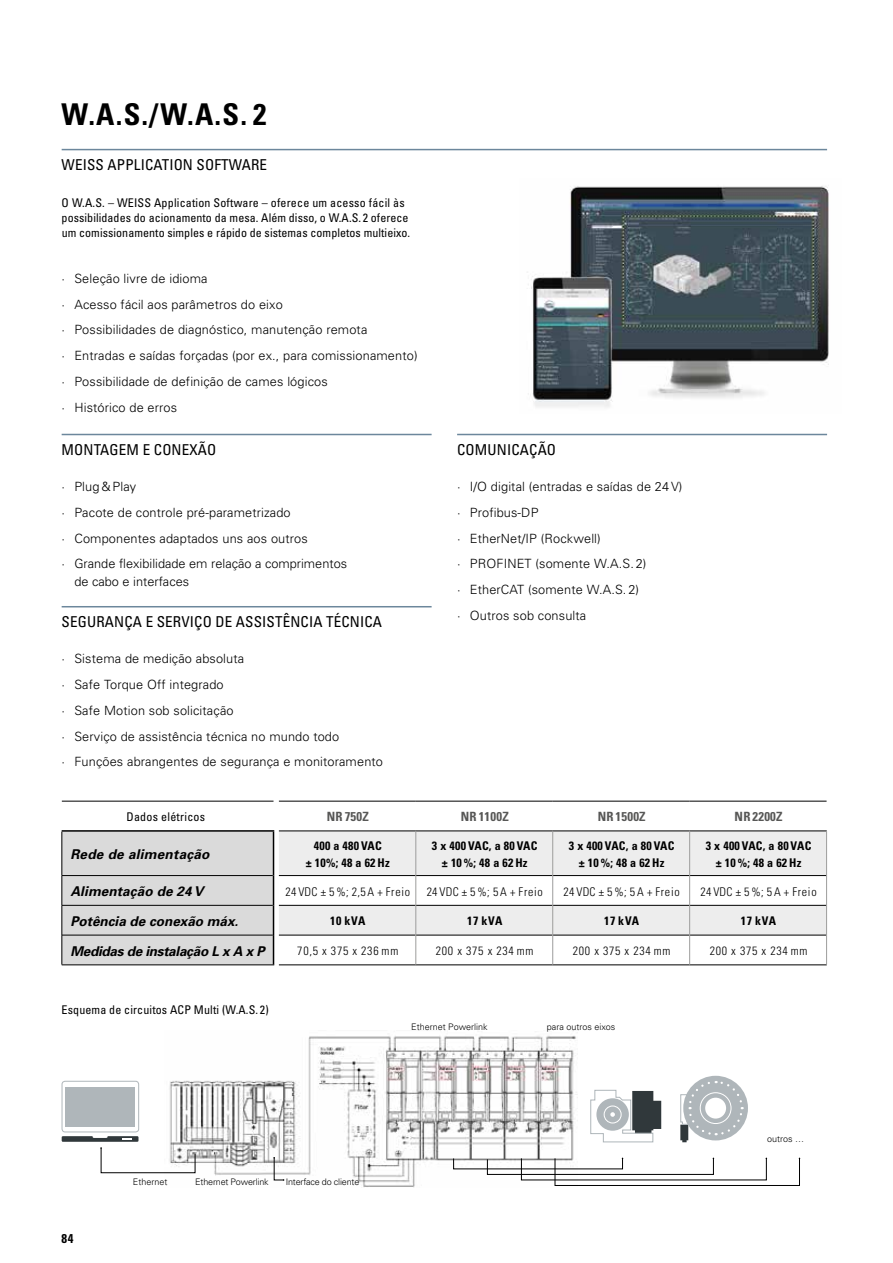
<style>
.page{position:relative;width:893px;height:1263px;background:#fff}
.page>*{position:absolute;margin:0;border:0;box-sizing:border-box;transform-origin:0 0}
.t1{font:700 condensed 30px "Univers";color:#000}
.t2{font:condensed 15px "Univers";letter-spacing:.01em;color:#000}
.t3{font:italic 700 13.5px "Univers";color:#000}
.t4{font:italic 700 13.5px "Univers";letter-spacing:-.02em;color:#000}
.t5{font:italic 700 13.5px "Univers";letter-spacing:.02em;color:#000}
.t6{font:300 12.75px/25.8px "Univers";letter-spacing:.01em;color:#000}
.t7{font:700 condensed 12.75px "Univers";letter-spacing:.02em;color:#575756}
.t8{font:700 condensed 12.75px "Univers";color:#000}
.t9{font:condensed 12px/15px "Univers";letter-spacing:.005em;color:#000}
.t10{font:700 condensed 12px/17.2px "Univers";letter-spacing:.02em;color:#000;text-align:center}
.t11{font:300 condensed 12px "Univers";letter-spacing:.06em;color:#000}
.t12{font:300 9px "Univers";color:#000}
.t13{font:300 9px "Univers";letter-spacing:-.02em;color:#000}
</style>
<div class="page">
<img style="left:527px;top:186px;width:302px;height:221px">
<img style="left:165px;top:1036px;width:413px;height:151px">
<div style="left:62px;top:1081px;width:77px;height:51px;border:1px solid #afb6ba;border-radius:3px"></div>
<div style="left:65px;top:1087px;width:70px;height:39px;background:#afb6ba"></div>
<svg style="left:680px;top:1076px;width:68px;height:66px"></svg>
<div style="left:700px;top:1092px;width:31px;height:32px;border:1px solid #fff;border-radius:50%"></div>
<svg style="left:590px;top:1089px;width:71px;height:54px"></svg>
<div style="left:604px;top:1106px;width:17px;height:17px;border:1px solid #fff;border-radius:50%"></div>
<svg style="left:62px;top:1136px;width:133px;height:37px"></svg>
<svg style="left:273px;top:1157px;width:11px;height:24px"></svg>
<svg style="left:487px;top:1157px;width:227px;height:18px"></svg>
<div style="left:555px;top:1158px;width:245px;height:28px;border:1px solid #000"></div>
<hr style="left:62px;top:149px;width:765px;height:1px;background:#6c879c">
<svg style="left:279px;top:831px;width:547px;height:104px;fill:#ededed"></svg>
<hr style="left:279px;top:801px;width:137px;height:1px;background:#000">
<hr style="left:416px;top:801px;width:137px;height:1px;background:#000">
<hr style="left:553px;top:801px;width:137px;height:1px;background:#000">
<hr style="left:690px;top:801px;width:137px;height:1px;background:#000">
<hr style="left:279px;top:830px;width:137px;height:1px;background:#000">
<hr style="left:416px;top:830px;width:137px;height:1px;background:#000">
<hr style="left:553px;top:830px;width:137px;height:1px;background:#000">
<hr style="left:690px;top:830px;width:137px;height:1px;background:#000">
<hr style="left:279px;top:875px;width:137px;height:1px;background:#000">
<hr style="left:416px;top:875px;width:137px;height:1px;background:#000">
<hr style="left:553px;top:875px;width:136px;height:1px;background:#000">
<hr style="left:690px;top:875px;width:136px;height:1px;background:#000">
<hr style="left:279px;top:905px;width:137px;height:1px;background:#000">
<hr style="left:416px;top:905px;width:137px;height:1px;background:#000">
<hr style="left:553px;top:905px;width:136px;height:1px;background:#000">
<hr style="left:690px;top:905px;width:136px;height:1px;background:#000">
<hr style="left:279px;top:935px;width:137px;height:1px;background:#000">
<hr style="left:416px;top:935px;width:137px;height:1px;background:#000">
<hr style="left:553px;top:935px;width:136px;height:1px;background:#000">
<hr style="left:690px;top:935px;width:136px;height:1px;background:#000">
<hr style="left:279px;top:964px;width:137px;height:1px;background:#000">
<hr style="left:416px;top:964px;width:137px;height:1px;background:#000">
<hr style="left:553px;top:964px;width:137px;height:1px;background:#000">
<hr style="left:690px;top:964px;width:137px;height:1px;background:#000">
<hr style="left:416px;top:831px;width:1px;height:44px;background:#9d9d9c">
<hr style="left:552px;top:831px;width:1px;height:44px;background:#9d9d9c">
<hr style="left:689px;top:831px;width:1px;height:44px;background:#9d9d9c">
<hr style="left:826px;top:831px;width:1px;height:44px;background:#9d9d9c">
<hr style="left:416px;top:875px;width:1px;height:30px;background:#9d9d9c">
<hr style="left:552px;top:875px;width:1px;height:30px;background:#9d9d9c">
<hr style="left:689px;top:875px;width:1px;height:30px;background:#9d9d9c">
<hr style="left:826px;top:875px;width:1px;height:30px;background:#9d9d9c">
<hr style="left:416px;top:905px;width:1px;height:30px;background:#9d9d9c">
<hr style="left:552px;top:905px;width:1px;height:30px;background:#9d9d9c">
<hr style="left:689px;top:905px;width:1px;height:30px;background:#9d9d9c">
<hr style="left:826px;top:905px;width:1px;height:30px;background:#9d9d9c">
<svg style="left:416px;top:935px;width:1px;height:29px"></svg>
<svg style="left:552px;top:935px;width:1px;height:29px"></svg>
<svg style="left:689px;top:935px;width:1px;height:29px"></svg>
<svg style="left:826px;top:935px;width:1px;height:29px"></svg>
<hr style="left:62px;top:801px;width:212px;height:1px;background:#000">
<hr style="left:62px;top:830px;width:212px;height:2px;background:#000">
<div style="left:62px;top:831px;width:212px;height:133px;background:#dadada"></div>
<hr style="left:62px;top:875px;width:211px;height:1px;background:#000">
<hr style="left:62px;top:905px;width:211px;height:1px;background:#000">
<hr style="left:62px;top:935px;width:211px;height:1px;background:#000">
<hr style="left:62px;top:964px;width:212px;height:1px;background:#000">
<hr style="left:62px;top:434px;width:370px;height:1px;background:#6c879c">
<hr style="left:62px;top:606px;width:370px;height:1px;background:#6c879c">
<hr style="left:457px;top:434px;width:370px;height:1px;background:#6c879c">
<h1 class="t1" style="left:62px;top:96px;width:206px">W.A.S./W.A.S. 2</h1>
<p class="t2" style="left:62px;top:155px;width:207px">WEISS APPLICATION SOFTWARE</p>
<p class="t9" style="left:62px;top:195px;width:350px">O W.A.S. – WEISS Application Software – oferece um acesso fácil às possibilidades do acionamento da mesa. Além disso, o W.A.S. 2 oferece um comissionamento simples e rápido de sistemas completos multieixo.</p>
<p class="t6" style="left:62px;top:265px;width:357px">· Seleção livre de idioma<br>· Acesso fácil aos parâmetros do eixo<br>· Possibilidades de diagnóstico, manutenção remota<br>· Entradas e saídas forçadas (por ex., para comissionamento) · Possibilidade de definição de cames lógicos<br>· Histórico de erros</p>
<p class="t2" style="left:62px;top:440px;width:156px">MONTAGEM E CONEXÃO</p>
<p class="t6" style="left:62px;top:473px;width:287px">· Plug &amp; Play<br>· Pacote de controle pré-parametrizado<br>· Componentes adaptados uns aos outros<br>· Grande flexibilidade em relação a comprimentos</p>
<p class="t6" style="left:74px;top:568px;width:116px">de cabo e interfaces</p>
<p class="t2" style="left:62px;top:612px;width:322px">SEGURANÇA E SERVIÇO DE ASSISTÊNCIA TÉCNICA</p>
<p class="t6" style="left:62px;top:646px;width:323px">· Sistema de medição absoluta<br>· Safe Torque Off integrado<br>· Safe Motion sob solicitação<br>· Serviço de assistência técnica no mundo todo<br>· Funções abrangentes de segurança e monitoramento</p>
<p class="t2" style="left:457px;top:440px;width:101px">COMUNICAÇÃO</p>
<p class="t6" style="left:457px;top:473px;width:227px">· I/O digital (entradas e saídas de 24V) · Profibus-DP<br>· EtherNet/IP (Rockwell)<br>· PROFINET (somente W.A.S. 2)<br>· EtherCAT (somente W.A.S. 2)<br>· Outros sob consulta</p>
<p class="t9" style="left:126px;top:809px;width:80px">Dados elétricos</p>
<p class="t5" style="left:70px;top:845px;width:141px">Rede de alimentação</p>
<p class="t3" style="left:70px;top:882px;width:135px">Alimentação de 24 V</p>
<p class="t3" style="left:70px;top:912px;width:170px">Potência de conexão máx.</p>
<p class="t4" style="left:70px;top:942px;width:196px">Medidas de instalação L x A x P</p>
<p class="t7" style="left:327px;top:809px;width:44px">NR 750Z</p>
<p class="t7" style="left:461px;top:809px;width:49px">NR 1100Z</p>
<p class="t7" style="left:598px;top:809px;width:49px">NR 1500Z</p>
<p class="t7" style="left:735px;top:809px;width:49px">NR 2200Z</p>
<p class="t10" style="left:306px;top:837px;width:85px">400 a 480 VAC<br>± 10%; 48 a 62 Hz</p>
<p class="t10" style="left:432px;top:837px;width:107px">3 x 400 VAC, a 80 VAC ± 10 %; 48 a 62 Hz</p>
<p class="t10" style="left:569px;top:837px;width:107px">3 x 400 VAC, a 80 VAC ± 10 %; 48 a 62 Hz</p>
<p class="t10" style="left:706px;top:837px;width:107px">3 x 400 VAC, a 80 VAC ± 10 %; 48 a 62 Hz</p>
<p class="t11" style="left:285px;top:884px;width:126px">24VDC ± 5%; 2,5A + Freio</p>
<p class="t11" style="left:427px;top:884px;width:118px">24VDC ± 5%; 5A + Freio</p>
<p class="t11" style="left:564px;top:884px;width:118px">24VDC ± 5%; 5A + Freio</p>
<p class="t11" style="left:700px;top:884px;width:118px">24VDC ± 5%; 5A + Freio</p>
<p class="t10" style="left:330px;top:912px;width:37px">10 kVA</p>
<p class="t10" style="left:467px;top:912px;width:37px">17 kVA</p>
<p class="t10" style="left:604px;top:912px;width:37px">17 kVA</p>
<p class="t10" style="left:741px;top:912px;width:37px">17 kVA</p>
<p class="t11" style="left:297px;top:944px;width:103px">70,5 x 375 x 236 mm</p>
<p class="t11" style="left:436px;top:944px;width:99px">200 x 375 x 234 mm</p>
<p class="t11" style="left:573px;top:944px;width:99px">200 x 375 x 234 mm</p>
<p class="t11" style="left:710px;top:944px;width:99px">200 x 375 x 234 mm</p>
<p class="t9" style="left:62px;top:1002px;width:208px">Esquema de circuitos ACP Multi (W.A.S. 2)</p>
<p class="t12" style="left:411px;top:1021px;width:78px">Ethernet Powerlink</p>
<p class="t12" style="left:547px;top:1021px;width:70px">para outros eixos</p>
<p class="t12" style="left:767px;top:1134px;width:39px">outros …</p>
<p class="t8" style="left:62px;top:1231px;width:13px">84</p>
<p class="t12" style="left:133px;top:1177px;width:36px">Ethernet</p>
<p class="t13" style="left:195px;top:1177px;width:75px">Ethernet Powerlink</p>
<p class="t13" style="left:286px;top:1177px;width:75px">Interface do cliente</p>
</div>
